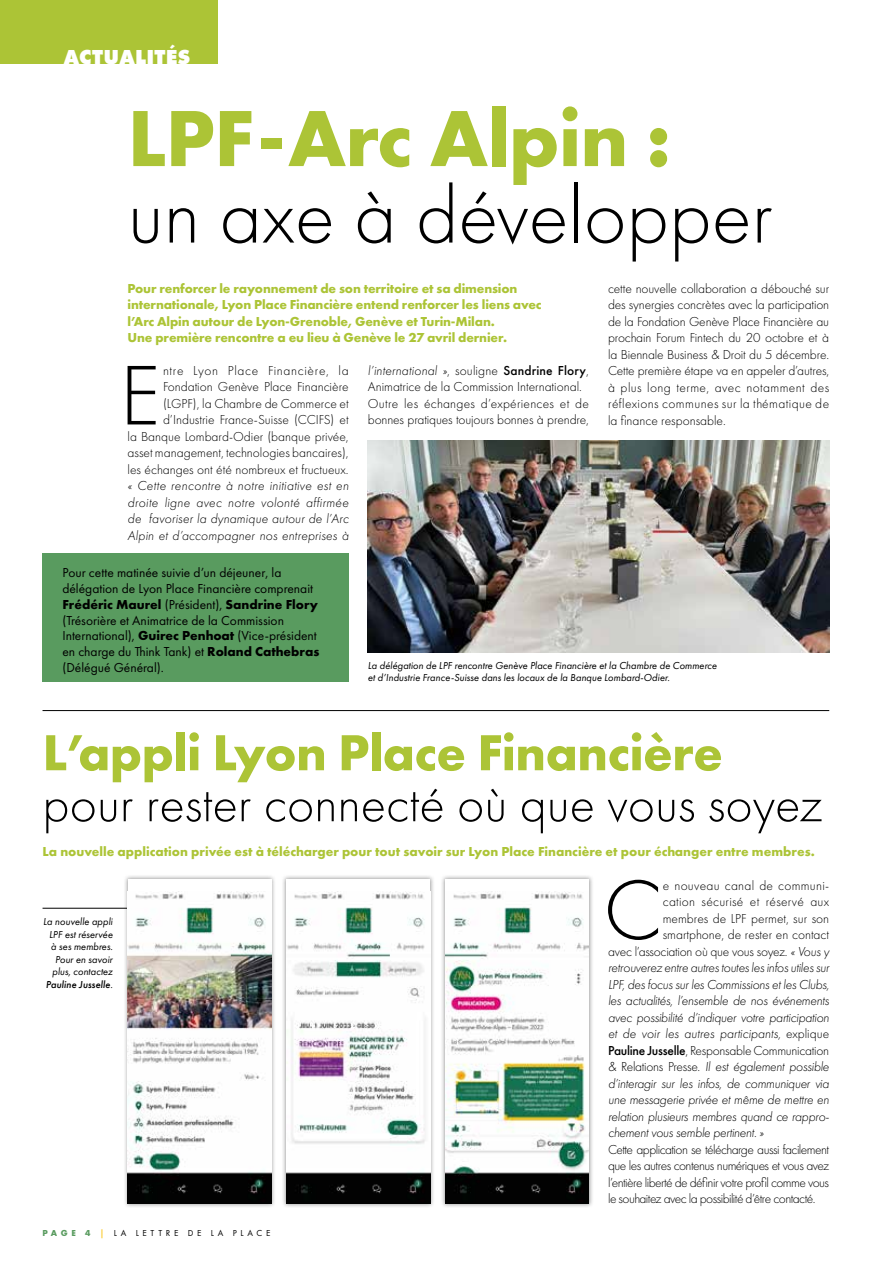
<style>
.page{position:relative;width:893px;height:1263px;background:#fff}
.page>*{position:absolute;margin:0;border:0;box-sizing:border-box;transform-origin:0 0}
.t1{font:300 87.75px "Futura PT";color:#000}
.t2{font:300 82.5px "Futura PT";color:#000}
.t3{font:700 82.5px "Futura PT";letter-spacing:-.01em;color:#acc436}
.t4{font:300 52.5px "Futura PT";color:#000}
.t5{font:700 52.5px "Futura PT";letter-spacing:-.01em;color:#acc436}
.t6{font:800 21px "Futura PT";letter-spacing:.01em;color:#fff}
.t7{font:300 13.5px/16.5px "Futura PT";color:#000;text-align:justify}
.t8{font:italic 300 13.5px/16.5px "Futura PT";letter-spacing:-.02em;color:#000;text-align:justify}
.t9{font:700 13.5px/16.5px "Futura PT";letter-spacing:-.01em;color:#acc436}
.t10{font:13.5px/15.8px "Futura PT";color:#000}
.t11{font:300 13.5px "Futura PT";letter-spacing:-.02em;color:#000}
.t12{font:300 13.5px "Futura PT";letter-spacing:.02em;color:#000}
.t13{font:italic 300 13.5px "Futura PT";color:#000}
.t14{font:italic 10.5px/12.6px "Futura PT";color:#000;text-align:right}
.t15{font:9px "Futura PT";letter-spacing:.41em;color:#000}
.s1{font-style:italic}
.s2{font-weight:500}
.s3{font-weight:700}
.s4{font-weight:700;color:#599b5f}
.s5{font-weight:700;color:#fcd147}
.s6{font-style:normal}
</style>
<div class="page">
<div style="left:0;top:0;width:218px;height:64px;background:#acc436"></div>
<img style="left:368px;top:440px;width:461px;height:212px">
<div style="left:43px;top:553px;width:306px;height:129px;background:#599b5f"></div>
<hr style="left:43px;top:908px;width:212px;height:1px;background:#000">
<div style="left:123px;top:874px;width:153px;height:334px;background:#000;opacity:.4"></div>
<div style="left:128px;top:879px;width:143px;height:325px;background:#fff"></div>
<img style="left:128px;top:891px;width:143px;height:313px">
<div style="left:282px;top:874px;width:153px;height:334px;background:#000;opacity:.4"></div>
<div style="left:286px;top:879px;width:144px;height:325px;background:#fff"></div>
<img style="left:286px;top:891px;width:144px;height:313px">
<div style="left:440px;top:874px;width:154px;height:334px;background:#000;opacity:.4"></div>
<div style="left:445px;top:879px;width:144px;height:325px;background:#fff"></div>
<img style="left:445px;top:891px;width:144px;height:313px">
<hr style="left:43px;top:710px;width:786px;height:1px;background:#000">
<h3 class="t6" style="left:64px;top:43px;width:128px">ACTUALITÉS</h3>
<h2 class="t3" style="left:128px;top:85px;width:545px">LPF-Arc Alpin :</h2>
<h2 class="t2" style="left:128px;top:168px;width:647px">un axe à développer</h2>
<p class="t9" style="left:128px;top:280px;width:416px">Pour renforcer le rayonnement de son territoire et sa dimension internationale, Lyon Place Financière entend renforcer les liens avec l’Arc Alpin autour de Lyon-Grenoble, Genève et Turin-Milan.<br>Une première rencontre a eu lieu à Genève le 27 avril dernier.</p>
<p class="t7" style="left:608px;top:280px;width:223px">cette nouvelle collaboration a débouché sur des synergies concrètes avec la participation de la Fondation Genève Place Financière au prochain Forum Fintech du 20 octobre et à la Biennale Business &amp; Droit du 5 décembre.<br>Cette première étape va en appeler d’autres, à plus long terme, avec notamment des réflexions communes sur la thématique de la finance responsable.</p>
<p class="t7" style="left:368px;top:362px;width:223px;text-align:left"><span class="s1">l’international »</span>, souligne <span class="s2">Sandrine Flory</span>, Animatrice de la Commission International.<br>Outre les échanges d’expériences et de bonnes pratiques toujours bonnes à prendre,</p>
<p class="t7" style="left:128px;top:362px;width:223px;text-align:right">ntre Lyon Place Financière, la Fondation Genève Place Financière (LGPF), la Chambre de Commerce et d’Industrie France-Suisse (CCIFS) et<br>la Banque Lombard-Odier (banque privée, asset management, technologies bancaires), les échanges ont été nombreux et fructueux.</p>
<p class="t8" style="left:128px;top:478px;width:223px">« Cette rencontre à notre initiative est en droite ligne avec notre volonté affirmée de favoriser la dynamique autour de l’Arc Alpin et d’accompagner nos entreprises à</p>
<h1 class="t1" style="left:120px;top:345px;width:42px">E</h1>
<p class="t10" style="left:62px;top:565px;width:258px">Pour cette matinée suivie d’un déjeuner, la délégation de Lyon Place Financière comprenait <span class="s3">Frédéric Maurel</span> (Président), <span class="s3">Sandrine Flory </span>(Trésorière et Animatrice de la Commission International), <span class="s3">Guirec Penhoat</span> (Vice-président en charge du Think Tank) et <span class="s3">Roland Cathebras </span>(Délégué Général).</p>
<p class="t14" style="left:368px;top:659px;width:351px;text-align:left">La délégation de LPF rencontre Genève Place Financière et la Chambre de Commerce et d’Industrie France-Suisse dans les locaux de la Banque Lombard-Odier.</p>
<h3 class="t5" style="left:43px;top:719px;width:682px">L’appli Lyon Place Financière</h3>
<h3 class="t4" style="left:43px;top:774px;width:781px">pour rester connecté où que vous soyez</h3>
<p class="t9" style="left:43px;top:843px;width:774px">La nouvelle application privée est à télécharger pour tout savoir sur Lyon Place Financière et pour échanger entre membres.</p>
<p class="t14" style="left:43px;top:915px;width:71px">La nouvelle appli<br>LPF est réservée à ses membres.<br>Pour en savoir plus, contactez<br><span class="s2">Pauline Jusselle</span>.</p>
<p class="t15" style="left:43px;top:1227px;width:229px"><span class="s4">PAGE 4</span> <span class="s5">|</span> LA LETTRE DE LA PLACE</p>
<h1 class="t1" style="left:603px;top:860px;width:61px">C</h1>
<p class="t12" style="left:663px;top:877px;width:168px">e nouveau canal de communi-</p>
<p class="t12" style="left:663px;top:894px;width:168px">cation sécurisé et réservé aux</p>
<p class="t7" style="left:663px;top:910px;width:168px">membres de LPF permet, sur son</p>
<p class="t7" style="left:663px;top:926px;width:168px">smartphone, de rester en contact</p>
<p class="t11" style="left:608px;top:943px;width:223px">avec l’association où que vous soyez. <span class="s1">« Vous y</span></p>
<p class="t8" style="left:608px;top:959px;width:223px">retrouverez entre autres toutes les infos utiles sur</p>
<p class="t8" style="left:608px;top:976px;width:223px">LPF, des focus sur les Commissions et les Clubs,</p>
<p class="t8" style="left:608px;top:992px;width:223px">les actualités, l’ensemble de nos événements</p>
<p class="t8" style="left:608px;top:1009px;width:223px">avec possibilité d’indiquer votre participation</p>
<p class="t13" style="left:608px;top:1026px;width:223px">et de voir les autres participants, <span class="s6">explique</span></p>
<p class="t11" style="left:608px;top:1042px;width:223px"><span class="s2">Pauline Jusselle</span>, Responsable Communication</p>
<p class="t8" style="left:608px;top:1058px;width:223px"><span class="s6">&amp; Relations Presse.</span> Il est également possible</p>
<p class="t8" style="left:608px;top:1075px;width:223px">d’interagir sur les infos, de communiquer via</p>
<p class="t8" style="left:608px;top:1091px;width:223px">une messagerie privée et même de mettre en</p>
<p class="t8" style="left:608px;top:1108px;width:223px">relation plusieurs membres quand ce rappro-</p>
<p class="t8" style="left:608px;top:1124px;width:157px">chement vous semble pertinent. »</p>
<p class="t7" style="left:608px;top:1141px;width:223px">Cette application se télécharge aussi facilement que les autres contenus numériques et vous avez l’entière liberté de définir votre profil comme vous le souhaitez avec la possibilité d’être contacté.</p>
</div>
